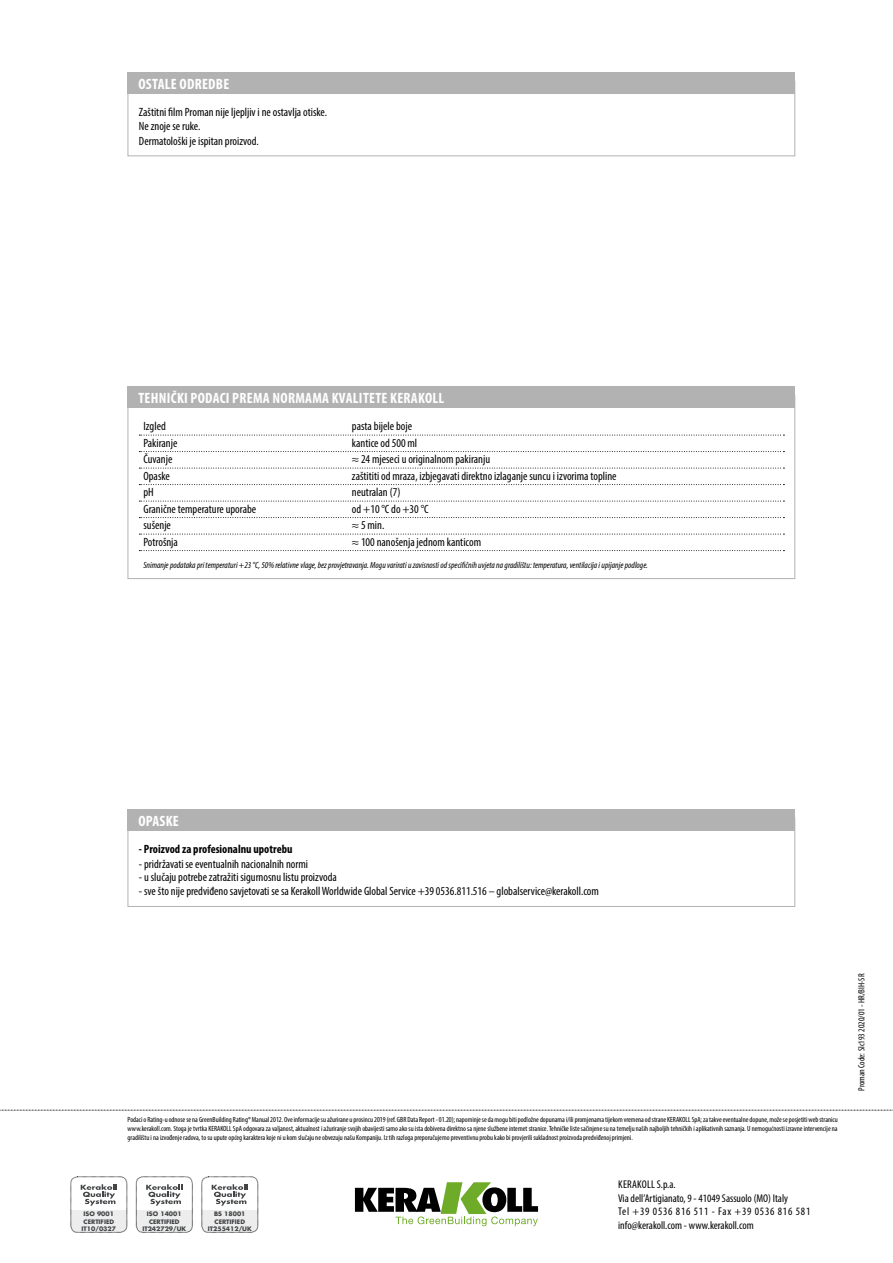
<style>
.page{position:relative;width:893px;height:1263px;background:#fff}
.page>*{position:absolute;margin:0;border:0;box-sizing:border-box;transform-origin:0 0}
.t1{font:700 condensed 15px "Myriad Pro";letter-spacing:.02em;color:#fff}
.t2{font:condensed 12px/14.4px "Myriad Pro";color:#000}
.t3{font:700 condensed 12px "Myriad Pro";color:#000}
.t4{font:condensed 11.25px/13.5px "Myriad Pro";color:#000}
.t5{font:italic condensed 9px "Myriad Pro";color:#000}
.t6{font:condensed 9px "Myriad Pro";color:#000}
.t7{font:condensed 7.5px/9px "Myriad Pro";color:#000;text-align:justify}
.t8{font:700 6px/7.2px "Futura Std";color:#424446;text-align:center}
</style>
<div class="page">
<svg style="left:0;top:1110px;width:893px;height:1px"></svg>
<div style="left:71px;top:1176px;width:56px;height:56px;border:1px dashed #000;border-radius:7px"></div>
<svg style="left:71px;top:1184px;width:56px;height:48px"></svg>
<div style="left:136px;top:1176px;width:56px;height:56px;border:1px dashed #000;border-radius:7px"></div>
<svg style="left:136px;top:1184px;width:56px;height:48px"></svg>
<div style="left:202px;top:1176px;width:56px;height:56px;border:1px dashed #000;border-radius:7px"></div>
<svg style="left:202px;top:1184px;width:56px;height:48px"></svg>
<svg style="left:355px;top:1182px;width:183px;height:44px"></svg>
<svg style="left:139px;top:435px;width:645px;height:1px"></svg>
<svg style="left:139px;top:451px;width:645px;height:1px"></svg>
<svg style="left:139px;top:468px;width:645px;height:1px"></svg>
<svg style="left:139px;top:484px;width:645px;height:1px"></svg>
<svg style="left:139px;top:501px;width:645px;height:1px"></svg>
<svg style="left:139px;top:517px;width:645px;height:1px"></svg>
<svg style="left:139px;top:534px;width:645px;height:1px"></svg>
<svg style="left:139px;top:550px;width:645px;height:1px"></svg>
<div style="left:128px;top:387px;width:667px;height:21px;background:#b3b2b2"></div>
<div style="left:128px;top:818px;width:667px;height:89px;border:1px solid #b3b2b2"></div>
<div style="left:128px;top:809px;width:667px;height:22px;background:#b3b2b2"></div>
<div style="left:128px;top:81px;width:667px;height:75px;border:1px solid #b3b2b2"></div>
<div style="left:128px;top:72px;width:667px;height:22px;background:#b3b2b2"></div>
<h1 class="t1" style="left:138px;top:74px;width:93px">OSTALE ODREDBE</h1>
<h2 class="t2" style="left:139px;top:105px;width:190px">Zaštitni film Proman nije ljepljiv i ne ostavlja otiske.<br>Ne znoje se ruke.<br>Dermatološki je ispitan proizvod.</h2>
<h1 class="t1" style="left:138px;top:389px;width:307px">TEHNIČKI PODACI PREMA NORMAMA KVALITETE KERAKOLL</h1>
<h2 class="t2" style="left:143px;top:419px;width:24px">Izgled</h2>
<h2 class="t2" style="left:352px;top:419px;width:62px">pasta bijele boje</h2>
<h2 class="t2" style="left:143px;top:436px;width:36px">Pakiranje</h2>
<h2 class="t2" style="left:352px;top:436px;width:67px">kantice od 500 ml</h2>
<h2 class="t2" style="left:143px;top:452px;width:30px">Čuvanje</h2>
<h2 class="t2" style="left:352px;top:452px;width:140px">≈ 24 mjeseci u originalnom pakiranju</h2>
<h2 class="t2" style="left:143px;top:469px;width:28px">Opaske</h2>
<h2 class="t2" style="left:352px;top:469px;width:266px">zaštititi od mraza, izbjegavati direktno izlaganje suncu i izvorima topline</h2>
<h2 class="t2" style="left:143px;top:485px;width:12px">pH</h2>
<h2 class="t2" style="left:352px;top:485px;width:50px">neutralan (7)</h2>
<h2 class="t2" style="left:143px;top:502px;width:114px">Granične temperature uporabe</h2>
<h2 class="t2" style="left:352px;top:502px;width:78px">od +10 °C do +30 °C</h2>
<h2 class="t2" style="left:143px;top:518px;width:29px">sušenje</h2>
<h2 class="t2" style="left:352px;top:518px;width:34px">≈ 5 min.</h2>
<h2 class="t2" style="left:143px;top:535px;width:36px">Potrošnja</h2>
<h2 class="t2" style="left:352px;top:535px;width:131px">≈ 100 nanošenja jednom kanticom</h2>
<p class="t5" style="left:143px;top:559px;width:506px">Snimanje podataka pri temperaturi +23 °C, 50% relativne vlage, bez provjetravanja. Mogu varirati u zavisnosti od specifičnih uvjeta na gradilištu: temperatura, ventilacija i upijanje podloge.</p>
<h1 class="t1" style="left:138px;top:811px;width:42px">OPASKE</h1>
<h2 class="t3" style="left:139px;top:842px;width:155px">- Proizvod za profesionalnu upotrebu</h2>
<h2 class="t2" style="left:139px;top:856px;width:171px">- pridržavati se eventualnih nacionalnih normi</h2>
<h2 class="t2" style="left:139px;top:870px;width:199px">- u slučaju potrebe zatražiti sigurnosnu listu proizvoda</h2>
<h2 class="t2" style="left:139px;top:884px;width:461px">- sve što nije predviđeno savjetovati se sa Kerakoll Worldwide Global Service +39 0536.811.516 – globalservice@kerakoll.com</h2>
<p class="t7" style="left:128px;top:1115px;width:712px">Podaci o Rating-u odnose se na GreenBuilding Rating® Manual 2012. Ove informacije su ažurirane u prosincu 2019 (ref. GBR Data Report - 01.20); napominje se da mogu biti podložne dopunama i/ili promjenama tijekom vremena od strane KERAKOLL SpA; za takve eventualne dopune, može se posjetiti web stranicu www.kerakoll.com. Stoga je tvrtka KERAKOLL SpA odgovara za valjanost, aktualnost i ažuriranje svojih obavijesti samo ako su ista dobivena direktno sa njene službene internet stranice. Tehničke liste sačinjene su na temelju naših najboljih tehničkih i aplikativnih saznanja. U nemogućnosti izravne intervencije na gradilištu i na izvođenje radova, to su upute općeg karaktera koje ni u kom slučaju ne obvezuju našu Kompaniju. Iz tih razloga preporučujemo preventivnu probu kako bi provjerili sukladnost proizvoda predviđenoj primjeni.</p>
<p class="t8" style="left:82px;top:1210px;width:36px">ISO 9001<br>CERTIFIED<br>IT10/0327</p>
<p class="t8" style="left:142px;top:1210px;width:45px">ISO 14001<br>CERTIFIED<br>IT242729/UK</p>
<p class="t8" style="left:208px;top:1210px;width:45px">BS 18001<br>CERTIFIED<br>IT255412/UK</p>
<h3 class="t4" style="left:618px;top:1178px;width:194px">KERAKOLL S.p.a.<br>Via dell’Artigianato, 9 - 41049 Sassuolo (MO) Italy<br>Tel +39 0536 816 511 - Fax +39 0536 816 581 info@kerakoll.com - www.kerakoll.com</h3>
<p class="t6" style="left:856px;top:1091px;width:119px;rotate:-90deg">Proman Code: Slc193 2020/01 - HR/BIH-SR</p>
</div>
